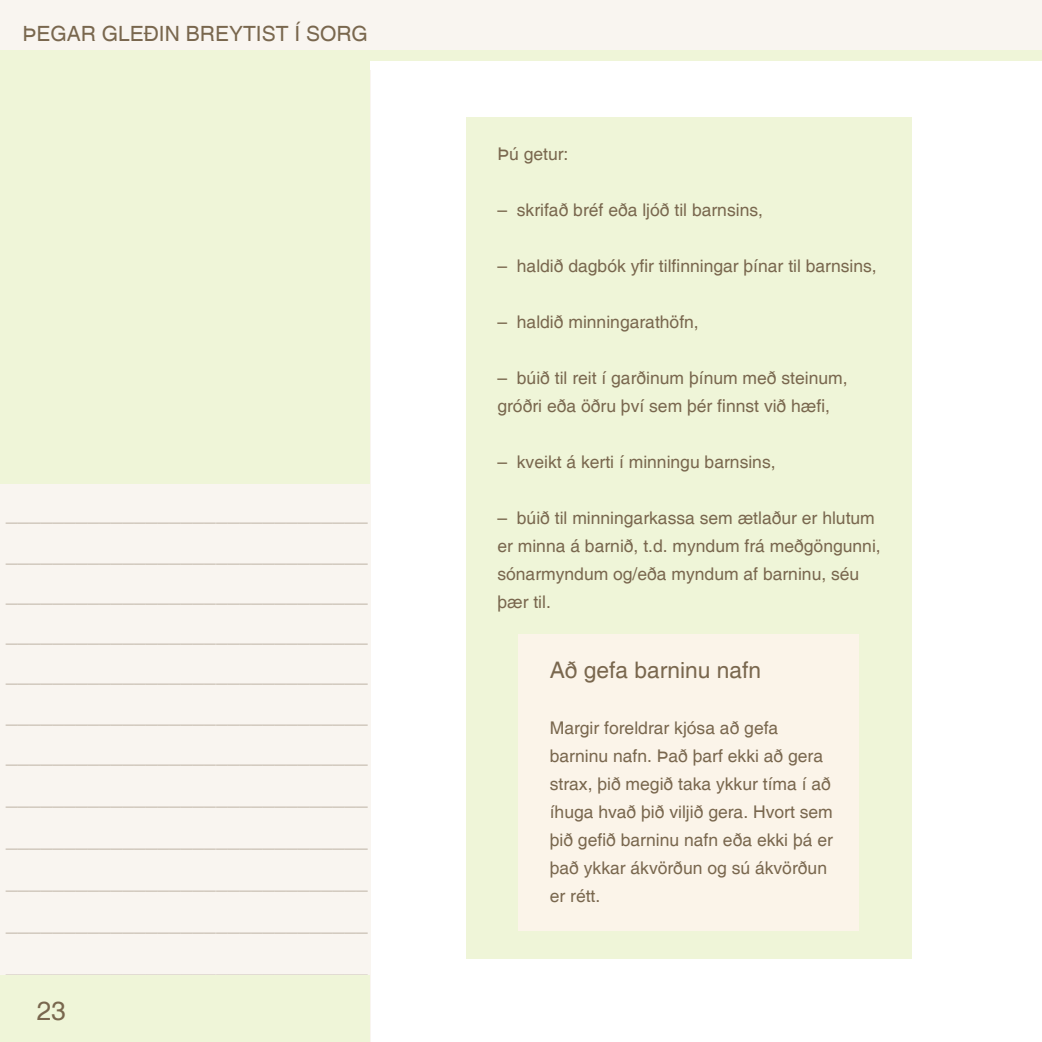
<style>
.page{position:relative;width:1042px;height:1042px;background:#fff}
.page>*{position:absolute;margin:0;border:0;box-sizing:border-box;transform-origin:0 0}
.t1{font:26.25px "Helvetica";color:#79674e}
.t2{font:22.75px "Helvetica";color:#79674e}
.t3{font:21px/41.1px "Helvetica";color:#79674e;text-align:justify}
.t4{font:17.5px/28px "Helvetica";color:#79674e}
</style>
<div class="page">
<div style="left:0;top:70px;width:371px;height:972px;background:#f9f5f0"></div>
<hr style="left:1041px;top:0;width:1px;height:58px;background:#e6f4f2">
<div style="left:0;top:0;width:1041px;height:58px;background:#f9f5f0"></div>
<div style="left:0;top:50px;width:1042px;height:10px;background:#eff5d8"></div>
<div style="left:0;top:60px;width:370px;height:424px;background:#eff5d8"></div>
<div style="left:0;top:975px;width:370px;height:67px;background:#eff5d8"></div>
<div style="left:466px;top:118px;width:445px;height:841px;background:#eff5d8"></div>
<div style="left:519px;top:634px;width:340px;height:296px;background:#fbf4e9"></div>
<p class="t3" style="left:22px;top:13px;width:347px">ÞEGAR GLEÐIN BREYTIST Í SORG</p>
<p class="t3" style="left:6px;top:494px;width:364px">_______________________________ _______________________________ _______________________________ _______________________________ _______________________________ _______________________________ _______________________________ _______________________________ _______________________________ _______________________________ _______________________________ _______________________________</p>
<h1 class="t1" style="left:37px;top:995px;width:31px">23</h1>
<p class="t4" style="left:497px;top:141px;width:73px">Þú getur:</p>
<p class="t4" style="left:497px;top:197px;width:267px">– skrifað bréf eða ljóð til barnsins,</p>
<p class="t4" style="left:497px;top:253px;width:381px">– haldið dagbók yfir tilfinningar þínar til barnsins,</p>
<p class="t4" style="left:497px;top:309px;width:203px">– haldið minningarathöfn,</p>
<p class="t4" style="left:497px;top:365px;width:352px">– búið til reit í garðinum þínum með steinum, gróðri eða öðru því sem þér finnst við hæfi,</p>
<p class="t4" style="left:497px;top:449px;width:280px">– kveikt á kerti í minningu barnsins,</p>
<p class="t4" style="left:497px;top:505px;width:385px">– búið til minningarkassa sem ætlaður er hlutum er minna á barnið, t.d. myndum frá meðgöngunni, sónarmyndum og/eða myndum af barninu, séu þær til.</p>
<h2 class="t2" style="left:550px;top:656px;width:213px">Að gefa barninu nafn</h2>
<p class="t4" style="left:550px;top:714px;width:285px">Margir foreldrar kjósa að gefa barninu nafn. Það þarf ekki að gera strax, þið megið taka ykkur tíma í að íhuga hvað þið viljið gera. Hvort sem þið gefið barninu nafn eða ekki þá er það ykkar ákvörðun og sú ákvörðun er rétt.</p>
</div>
